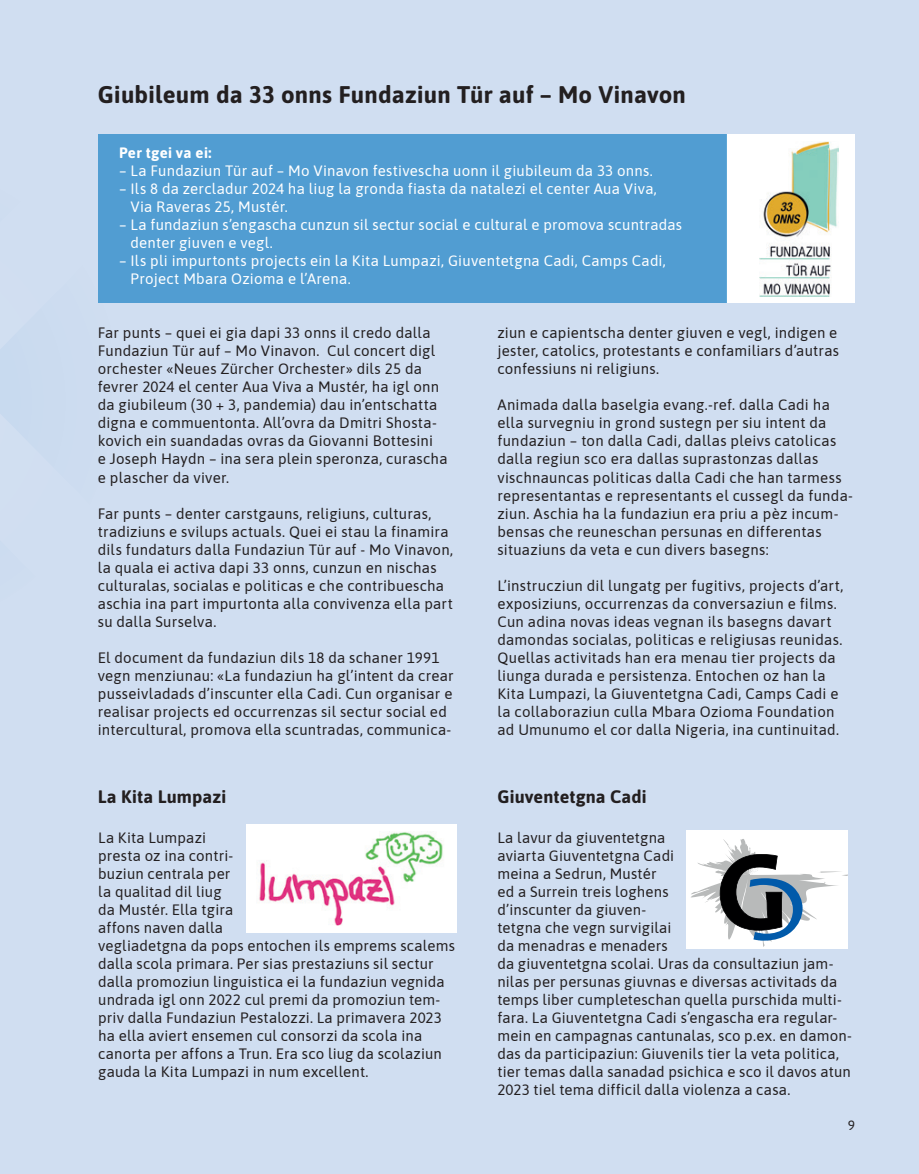
<style>
.page{position:relative;width:919px;height:1174px;background:#fff}
.page>*{position:absolute;margin:0;border:0;box-sizing:border-box;transform-origin:0 0}
.t1{font:700 24px "Asap";letter-spacing:.01em;color:#231f20}
.t2{font:700 18px "Asap";letter-spacing:.01em;color:#231f20}
.t3{font:15px/18px "Asap";letter-spacing:.015em;color:#231f20}
.t4{font:15px/18px "Asap";letter-spacing:.015em;color:#fff}
.t5{font:700 15px "Asap";letter-spacing:.02em;color:#fff}
.t6{font:13.5px "Asap";color:#231f20}
</style>
<div class="page">
<div style="left:0;top:0;width:918px;height:1174px;background:#d0def1"></div>
<div style="left:726px;top:134px;width:129px;height:168px;background:#fff"></div>
<img style="left:759px;top:142px;width:79px;height:154px">
<div style="left:98px;top:134px;width:628px;height:168px;background:#519dd2"></div>
<div style="left:246px;top:824px;width:210px;height:108px;background:#fff"></div>
<img style="left:259px;top:831px;width:184px;height:94px">
<div style="left:686px;top:830px;width:161px;height:119px;background:#fff"></div>
<svg style="left:691px;top:839px;width:156px;height:108px"></svg>
<h1 class="t1" style="left:98px;top:78px;width:589px">Giubileum da 33 onns Fundaziun Tür auf – Mo Vinavon</h1>
<p class="t5" style="left:119px;top:142px;width:94px">Per tgei va ei:</p>
<p class="t4" style="left:119px;top:161px;width:535px">– La Fundaziun Tür auf – Mo Vinavon festivescha uonn il giubileum da 33 onns.</p>
<p class="t4" style="left:130px;top:179px;width:528px;text-indent:-11px">– Ils 8 da zercladur 2024 ha liug la gronda fiasta da natalezi el center Aua Viva,<br>Via Raveras 25, Mustér.</p>
<p class="t4" style="left:130px;top:215px;width:553px;text-indent:-11px">– La fundaziun s’engascha cunzun sil sectur social e cultural e promova scuntradas denter giuven e vegl.</p>
<p class="t4" style="left:130px;top:251px;width:537px;text-indent:-11px">– Ils pli impurtonts projects ein la Kita Lumpazi, Giuventetgna Cadi, Camps Cadi,<br>Project Mbara Ozioma e l’Arena.</p>
<p class="t3" style="left:497px;top:323px;width:343px;text-align:justify">ziun e capientscha denter giuven e vegl, indigen e jester, catolics, protestants e confamiliars d’autras confessiuns ni religiuns.</p>
<p class="t3" style="left:497px;top:395px;width:357px">Animada dalla baselgia evang.-ref. dalla Cadi ha ella survegniu in grond sustegn per siu intent da fundaziun – ton dalla Cadi, dallas pleivs catolicas dalla regiun sco era dallas suprastonzas dallas vischnauncas politicas dalla Cadi che han tarmess representantas e representants el cussegl da funda&shy;ziun. Aschia ha la fundaziun era priu a pèz incum&shy;bensas che reuneschan persunas en differentas situaziuns da veta e cun divers basegns:</p>
<p class="t3" style="left:497px;top:575px;width:347px">L’instrucziun dil lungatg per fugitivs, projects d’art, exposiziuns, occurrenzas da conversaziun e films.<br>Cun adina novas ideas vegnan ils basegns davart damondas socialas, politicas e religiusas reunidas.<br>Quellas activitads han era menau tier projects da liunga durada e persistenza. Entochen oz han la Kita Lumpazi, la Giuventetgna Cadi, Camps Cadi e la collaboraziun culla Mbara Ozioma Foundation ad Umunumo el cor dalla Nigeria, ina cuntinuitad.</p>
<p class="t3" style="left:98px;top:323px;width:351px">Far punts – quei ei gia dapi 33 onns il credo dalla Fundaziun Tür auf – Mo Vinavon. Cul concert digl orchester «Neues Zürcher Orchester» dils 25 da fevrer 2024 el center Aua Viva a Mustér, ha igl onn da giubileum (30 + 3, pandemia) dau in’entschatta digna e commuentonta. All’ovra da Dmitri Shosta&shy;kovich ein suandadas ovras da Giovanni Bottesini<br>e Joseph Haydn – ina sera plein speronza, curascha e plascher da viver.</p>
<p class="t3" style="left:98px;top:503px;width:357px">Far punts – denter carstgauns, religiuns, culturas, tradiziuns e svilups actuals. Quei ei stau la finamira dils fundaturs dalla Fundaziun Tür auf - Mo Vinavon, la quala ei activa dapi 33 onns, cunzun en nischas culturalas, socialas e politicas e che contribuescha aschia ina part impurtonta alla convivenza ella part su dalla Surselva.</p>
<p class="t3" style="left:98px;top:647px;width:357px">El document da fundaziun dils 18 da schaner 1991 vegn menziunau: «La fundaziun ha gl’intent da crear pusseivladads d’inscunter ella Cadi. Cun organisar e realisar projects ed occurrenzas sil sectur social ed intercultural, promova ella scuntradas, communica-</p>
<p class="t2" style="left:98px;top:784px;width:130px">La Kita Lumpazi</p>
<p class="t3" style="left:98px;top:827px;width:358px">La Kita Lumpazi<br>presta oz ina contri-<br>buziun centrala per<br>la qualitad dil liug<br>da Mustér. Ella tgira<br>affons naven dalla<br>vegliadetgna da pops entochen ils emprems scalems dalla scola primara. Per sias prestaziuns sil sectur dalla promoziun linguistica ei la fundaziun vegnida undrada igl onn 2022 cul premi da promoziun tem&shy;priv dalla Fundaziun Pestalozzi. La primavera 2023 ha ella aviert ensemen cul consorzi da scola ina canorta per affons a Trun. Era sco liug da scolaziun gauda la Kita Lumpazi in num excellent.</p>
<p class="t2" style="left:497px;top:784px;width:151px">Giuventetgna Cadi</p>
<p class="t3" style="left:497px;top:827px;width:356px">La lavur da giuventetgna<br>aviarta Giuventetgna Cadi<br>meina a Sedrun, Mustér<br>ed a Surrein treis loghens<br>d’inscunter da giuven-<br>tetgna che vegn survigilai<br>da menadras e menaders<br>da giuventetgna scolai. Uras da consultaziun jam&shy;nilas per persunas giuvnas e diversas activitads da temps liber cumpleteschan quella purschida multi&shy;fara. La Giuventetgna Cadi s’engascha era regular&shy;mein en campagnas cantunalas, sco p.ex. en damon&shy;das da participaziun: Giuvenils tier la veta politica, tier temas dalla sanadad psichica e sco il davos atun 2023 tiel tema difficil dalla violenza a casa.</p>
<p class="t6" style="left:847px;top:1117px;width:9px">99</p>
</div>
